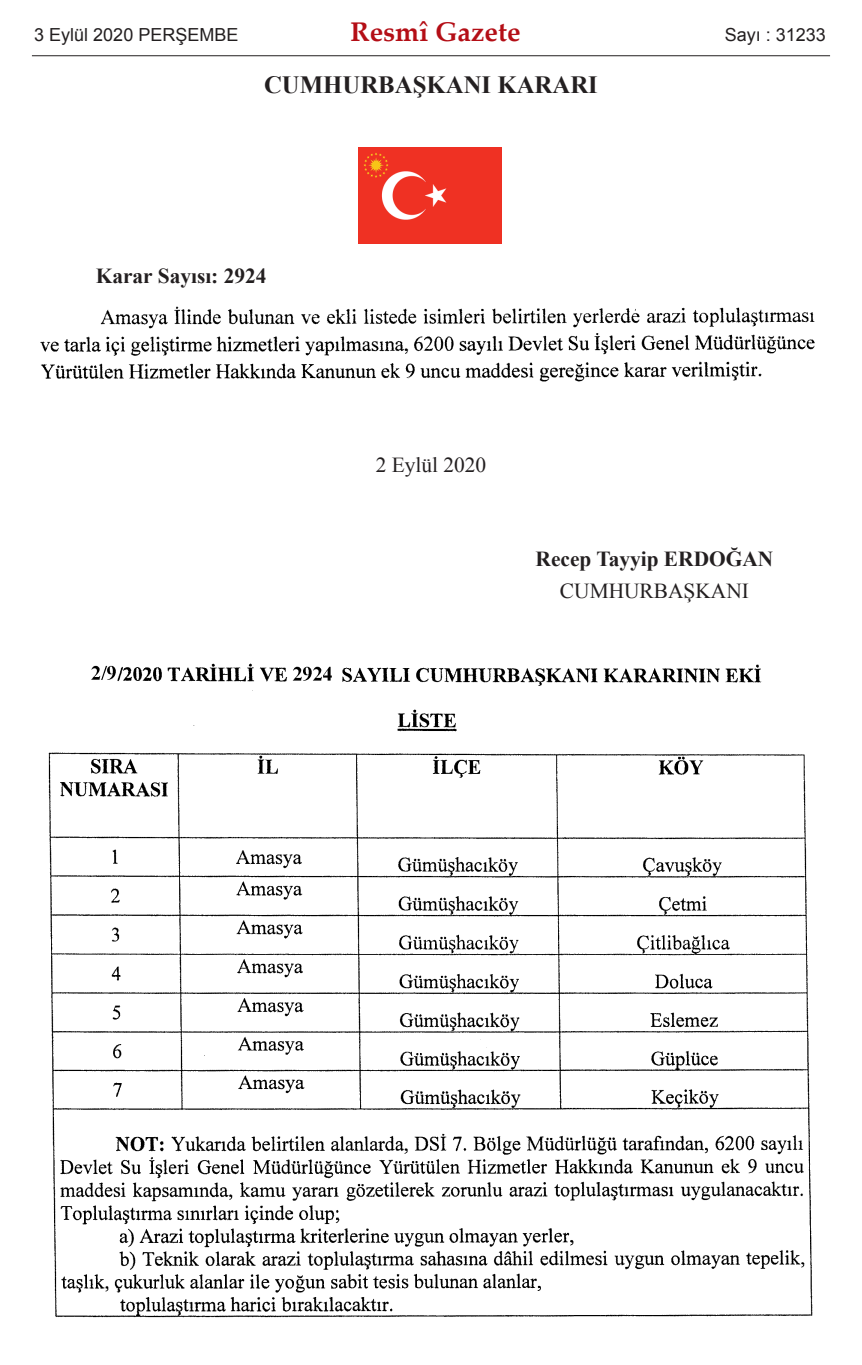
<style>
.page{position:relative;width:862px;height:1365px;background:#fff}
.page>*{position:absolute;margin:0;border:0;box-sizing:border-box;transform-origin:0 0}
.t1{font:700 27px "Palatino Linotype";color:#b40e16}
.t2{font:700 24.75px "Times New Roman";color:#231f20}
.t3{font:700 21.38px "Times New Roman";color:#231f20}
.t4{font:21.38px "Times New Roman";color:#231f20}
.t5{font:18px "Arial";color:#231f20}
</style>
<div class="page">
<img style="left:358px;top:148px;width:143px;height:95px">
<img style="left:40px;top:306px;width:775px;height:76px">
<img style="left:48px;top:663px;width:765px;height:655px">
<hr style="left:32px;top:55px;width:797px;height:1px;background:#231f20">
<p class="t5" style="left:34px;top:25px;width:206px">3 Eylül 2020 PERŞEMBE</p>
<p class="t1" style="left:350px;top:21px;width:171px">Resmî Gazete</p>
<p class="t5" style="left:724px;top:25px;width:103px">Sayı : 31233</p>
<p class="t2" style="left:264px;top:71px;width:335px">CUMHURBAŞKANI KARARI</p>
<p class="t3" style="left:96px;top:264px;width:172px">Karar Sayısı: 2924</p>
<p class="t4" style="left:375px;top:453px;width:112px">2 Eylül 2020</p>
<p class="t3" style="left:535px;top:547px;width:239px">Recep Tayyip ERDOĞAN</p>
<p class="t4" style="left:559px;top:579px;width:190px">CUMHURBAŞKANI</p>
</div>
